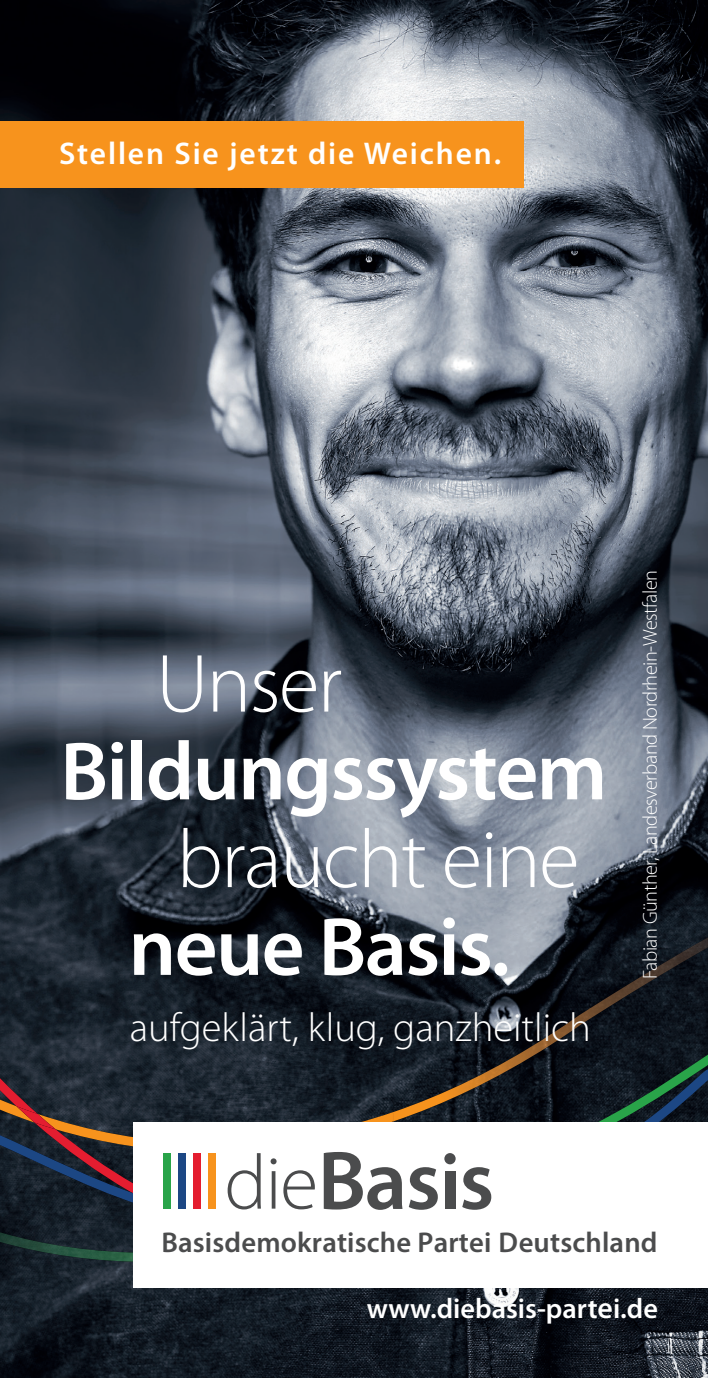
<style>
.page{position:relative;width:708px;height:1378px;background:#fff}
.page>*{position:absolute;margin:0;border:0;box-sizing:border-box;transform-origin:0 0}
.t1{font:600 83.25px "Myriad Pro";letter-spacing:-.02em;color:#fff}
.t2{font:300 83.25px "Myriad Pro";letter-spacing:-.02em;color:#fff}
.t3{font:300 40.5px "Myriad Pro";color:#fff}
.t4{font:600 31.5px "Myriad Pro";letter-spacing:.06em;color:#fff}
.t5{font:600 28.57px "Myriad Pro";letter-spacing:.005em;color:#4b4c4d}
.t6{font:600 28.35px "Myriad Pro";color:#fff}
.t7{font:300 20.25px "Myriad Pro";letter-spacing:-.02em;color:#fff}
.s1{font-size:29.93px}
</style>
<div class="page">
<img style="left:0;top:0;width:708px;height:1378px">
<div style="left:0;top:121px;width:523px;height:67px;background:#f7931d"></div>
<img style="left:589px;top:937px;width:119px;height:72px">
<img style="left:393px;top:1034px;width:158px;height:35px">
<img style="left:550px;top:1008px;width:56px;height:37px">
<svg style="left:0;top:1069px;width:595px;height:123px;background:#2b282c"></svg>
<img style="left:595px;top:1054px;width:113px;height:68px">
<img style="left:0;top:1192px;width:133px;height:70px">
<div style="left:133px;top:1122px;width:575px;height:166px;background:#fff"></div>
<svg style="left:163px;top:1153px;width:329px;height:57px"></svg>
<svg style="left:228px;top:1153px;width:33px;height:56px"></svg>
<hr style="left:272px;top:1171px;width:3px;height:37px;background:#4b4c4d">
<svg style="left:283px;top:1170px;width:32px;height:39px"></svg>
<div style="left:208px;top:1153px;width:8px;height:55px;background:#f7931d"></div>
<div style="left:193px;top:1153px;width:8px;height:55px;background:#e41d2f"></div>
<div style="left:178px;top:1153px;width:8px;height:55px;background:#1c4784"></div>
<div style="left:163px;top:1153px;width:8px;height:55px;background:#29a449"></div>
<svg style="left:271px;top:1158px;width:6px;height:6px"></svg>
<svg style="left:324px;top:1152px;width:78px;height:58px"></svg>
<svg style="left:409px;top:1167px;width:29px;height:42px"></svg>
<div style="left:445px;top:1171px;width:10px;height:37px;background:#4b4c4d"></div>
<svg style="left:462px;top:1167px;width:29px;height:42px"></svg>
<div style="left:444px;top:1153px;width:12px;height:11px;background:#4b4c4d;border-radius:50%"></div>
<h3 class="t4" style="left:59px;top:136px;width:444px">Stellen Sie jetzt die Weichen.</h3>
<h1 class="t2" style="left:156px;top:638px;width:188px">Unser</h1>
<h1 class="t1" style="left:60px;top:725px;width:549px">Bildungssystem</h1>
<h1 class="t2" style="left:177px;top:813px;width:404px">braucht eine</h1>
<h1 class="t1" style="left:129px;top:901px;width:383px">neue Basis.</h1>
<h2 class="t3" style="left:130px;top:1005px;width:463px">aufgeklärt, klug, ganzheitlich</h2>
<p class="t7" style="left:639px;top:979px;width:410px;rotate:-90deg">Fabian Günther, Landesverband Nordrhein-Westfalen</p>
<h3 class="t5" style="left:161px;top:1224px;width:498px">Basisdemokratische Partei Deutschland</h3>
<h3 class="t6" style="left:367px;top:1292px;width:293px">www.diebasis-part<span class="s1">e</span>i.de</h3>
</div>
